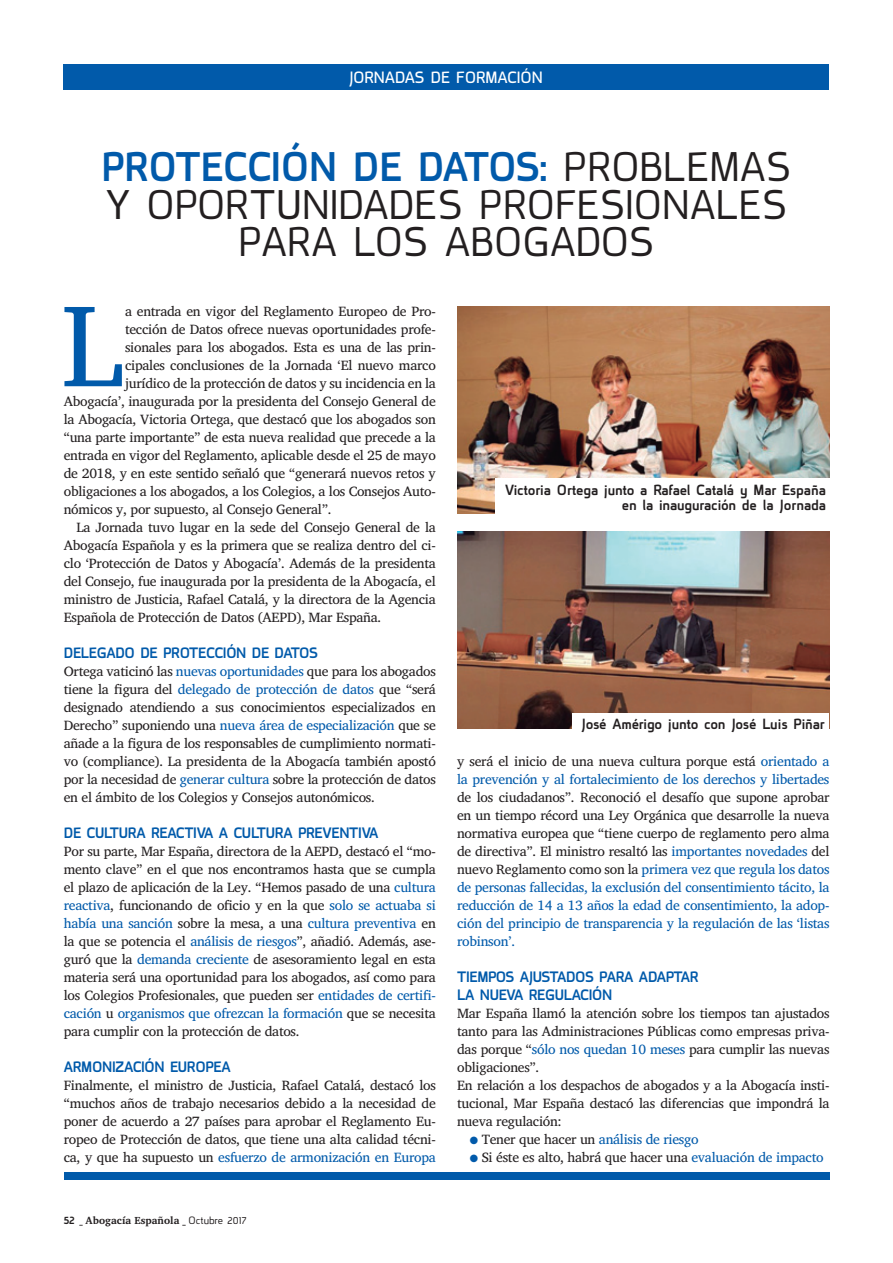
<style>
.page{position:relative;width:893px;height:1263px;background:#fff}
.page>*{position:absolute;margin:0;border:0;box-sizing:border-box;transform-origin:0 0}
.t1{font:118.05px "Veleka";color:#015aaa}
.t2{font:37.8px/37.5px "superficialbook";color:#231f20;text-align:center}
.t3{font:15px "superficialmedium";color:#fff}
.t4{font:13.8px/18px "Veleka";letter-spacing:-.02em;color:#231f20;text-align:justify}
.t5{font:13.8px/18px "Veleka";letter-spacing:-.02em;color:#015aaa;text-align:justify}
.t6{font:700 13.8px "superficial";letter-spacing:-.02em;color:#015aaa}
.t7{font:700 13.5px/15px "superficial";letter-spacing:-.02em;color:#231f20;text-align:right}
.t8{font:700 10.5px "Veleka";color:#231f20}
.s1{font-family:"superficial";font-weight:700;color:#015aaa}
.s2{color:#015aaa}
.s3{font-family:"superficial"}
.s4{font-size:9.75px}
.s5{font-family:"superficialbook";font-weight:400;font-size:9.75px}
.s6{color:#231f20}
</style>
<div class="page">
<div style="left:63px;top:64px;width:766px;height:25px;background:#015aaa"></div>
<div style="left:64px;top:1172px;width:765px;height:8px;background:#015aaa"></div>
<img style="left:457px;top:306px;width:372px;height:208px">
<img style="left:457px;top:532px;width:372px;height:197px">
<div style="left:496px;top:479px;width:334px;height:36px;background:#fff"></div>
<div style="left:572px;top:713px;width:257px;height:23px;background:#fff"></div>
<p class="t3" style="left:350px;top:67px;width:194px">JORNADAS DE FORMACIÓN</p>
<p class="t2" style="left:102px;top:149px;width:691px"><span class="s1">PROTECCIÓN DE DATOS:</span> PROBLEMAS<br>Y OPORTUNIDADES PROFESIONALES<br>PARA LOS ABOGADOS</p>
<p class="t4" style="left:125px;top:302px;width:312px">a entrada en vigor del Reglamento Europeo de Pro-</p>
<p class="t4" style="left:125px;top:320px;width:312px">tección de Datos ofrece nuevas oportunidades profe-</p>
<p class="t4" style="left:125px;top:338px;width:312px">sionales para los abogados. Esta es una de las prin-</p>
<p class="t4" style="left:125px;top:356px;width:312px">cipales conclusiones de la Jornada ‘El nuevo marco</p>
<p class="t4" style="left:125px;top:374px;width:312px">jurídico de la protección de datos y su incidencia en la</p>
<p class="t4" style="left:64px;top:392px;width:374px">Abogacía’, inaugurada por la presidenta del Consejo General de</p>
<p class="t4" style="left:64px;top:410px;width:373px">la Abogacía, Victoria Ortega, que destacó que los abogados son</p>
<p class="t4" style="left:64px;top:428px;width:374px">“una parte importante” de esta nueva realidad que precede a la</p>
<p class="t4" style="left:64px;top:446px;width:374px">entrada en vigor del Reglamento, aplicable desde el 25 de mayo</p>
<p class="t4" style="left:64px;top:464px;width:373px">de 2018, y en este sentido señaló que “generará nuevos retos y</p>
<p class="t4" style="left:64px;top:482px;width:374px">obligaciones a los abogados, a los Colegios, a los Consejos Auto-</p>
<p class="t4" style="left:64px;top:500px;width:269px">nómicos y, por supuesto, al Consejo General”.</p>
<p class="t4" style="left:64px;top:518px;width:374px;text-indent:13px">La Jornada tuvo lugar en la sede del Consejo General de la Abogacía Española y es la primera que se realiza dentro del ci&shy;clo ‘Protección de Datos y Abogacía’. Además de la presidenta del Consejo, fue inaugurada por la presidenta de la Abogacía, el ministro de Justicia, Rafael Catalá, y la directora de la Agencia Española de Protección de Datos (AEPD), Mar España.</p>
<p class="t6" style="left:64px;top:644px;width:256px">DELEGADO DE PROTECCIÓN DE DATOS</p>
<p class="t4" style="left:64px;top:662px;width:374px">Ortega vaticinó las <span class="s2">nuevas oportunidades</span> que para los abogados tiene la figura del <span class="s2">delegado de protección de datos</span> que “será designado atendiendo a sus conocimientos especializados en Derecho” suponiendo una <span class="s2">nueva área de especialización</span> que se añade a la figura de los responsables de cumplimiento normati&shy;vo (compliance). La presidenta de la Abogacía también apostó por la necesidad de <span class="s2">generar cultura</span> sobre la protección de datos en el ámbito de los Colegios y Consejos autonómicos.</p>
<p class="t6" style="left:64px;top:824px;width:316px">DE CULTURA REACTIVA A CULTURA PREVENTIVA</p>
<p class="t4" style="left:64px;top:842px;width:374px">Por su parte, Mar España, directora de la AEPD, destacó el “mo&shy;mento clave” en el que nos encontramos hasta que se cumpla el plazo de aplicación de la Ley. “Hemos pasado de una <span class="s2">cultura reactiva</span>, funcionando de oficio y en la que <span class="s2">solo se actuaba si había una sanción</span> sobre la mesa, a una <span class="s2">cultura preventiva</span> en la que se potencia el <span class="s2">análisis de riesgos</span>”, añadió. Además, ase&shy;guró que la <span class="s2">demanda creciente</span> de asesoramiento legal en esta materia será una oportunidad para los abogados, así como para los Colegios Profesionales, que pueden ser <span class="s2">entidades de certifi&shy;cación</span> u <span class="s2">organismos que ofrezcan la formación</span> que se necesita para cumplir con la protección de datos.</p>
<p class="t6" style="left:64px;top:1058px;width:169px">ARMONIZACIÓN EUROPEA</p>
<p class="t4" style="left:64px;top:1076px;width:374px">Finalmente, el ministro de Justicia, Rafael Catalá, destacó los “muchos años de trabajo necesarios debido a la necesidad de poner de acuerdo a 27 países para aprobar el Reglamento Eu&shy;ropeo de Protección de datos, que tiene una alta calidad técni&shy;ca, y que ha supuesto un <span class="s2">esfuerzo de armonización en Europa</span></p>
<p class="t1" style="left:61px;top:276px;width:64px">L</p>
<p class="t8" style="left:64px;top:1214px;width:185px"><span class="s3">52</span> <span class="s4">_</span> Abogacía Española <span class="s4">_</span> <span class="s5">Octubre 2017</span></p>
<p class="t7" style="left:505px;top:482px;width:322px">Victoria Ortega junto a Rafael Catalá y Mar España en la inauguración de la Jornada</p>
<p class="t7" style="left:581px;top:716px;width:245px">José Amérigo junto con José Luis Piñar</p>
<p class="t5" style="left:457px;top:752px;width:374px"><span class="s6">y será el inicio de una nueva cultura porque está</span> orientado a la prevención y al fortalecimiento de los derechos y libertades <span class="s6">de los ciudadanos”. Reconoció el desafío que supone aprobar en un tiempo récord una Ley Orgánica que desarrolle la nueva normativa europea que “tiene cuerpo de reglamento pero alma de directiva”. El ministro resaltó las</span> importantes novedades <span class="s6">del nuevo Reglamento como son la</span> primera vez que regula los datos de personas fallecidas, la exclusión del consentimiento tácito, la reducción de 14 a 13 años la edad de consentimiento, la adop&shy;ción del principio de transparencia y la regulación de las ‘listas robinson’.</p>
<p class="t6" style="left:457px;top:968px;width:243px">TIEMPOS AJUSTADOS PARA ADAPTAR</p>
<p class="t6" style="left:457px;top:986px;width:157px">LA NUEVA REGULACIÓN</p>
<p class="t4" style="left:457px;top:1004px;width:374px">Mar España llamó la atención sobre los tiempos tan ajustados tanto para las Administraciones Públicas como empresas priva&shy;das porque “<span class="s2">sólo nos quedan 10 meses</span> para cumplir las nuevas obligaciones”.</p>
<p class="t4" style="left:457px;top:1076px;width:374px">En relación a los despachos de abogados y a la Abogacía insti&shy;tucional, Mar España destacó las diferencias que impondrá la nueva regulación:</p>
<p class="t5" style="left:470px;top:1130px;width:230px">● <span class="s6">Tener que hacer un</span> análisis de riesgo</p>
<p class="t4" style="left:470px;top:1148px;width:355px"><span class="s2">●</span> Si éste es alto, habrá que hacer una <span class="s2">evaluación de impacto</span></p>
</div>
